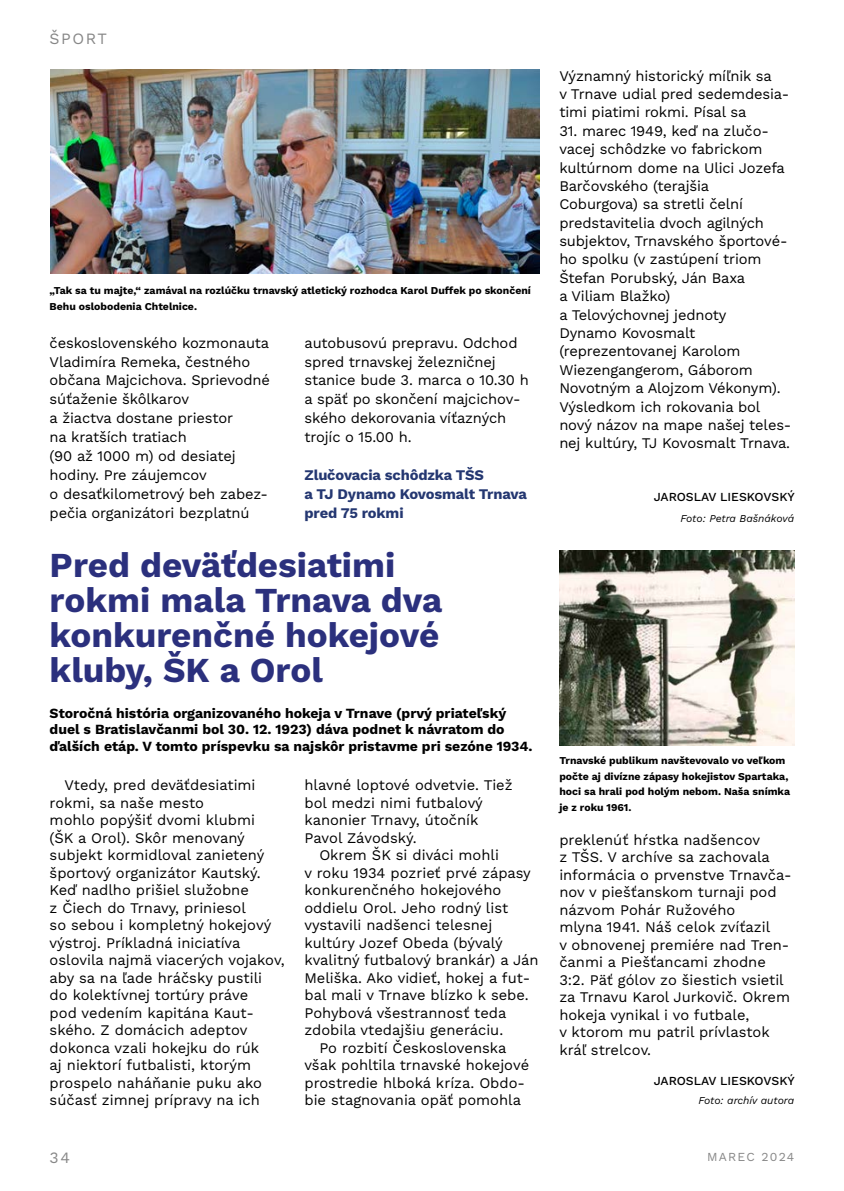
<style>
.page{position:relative;width:844px;height:1191px;background:#fff}
.page>*{position:absolute;margin:0;border:0;box-sizing:border-box;transform-origin:0 0}
.t1{font:700 35px/35px "Work Sans";color:#2b307d}
.t2{font:15.75px "Work Sans";letter-spacing:.1em;color:#878787}
.t3{font:14.7px/17.5px "Work Sans";letter-spacing:-.005em;color:#000}
.t4{font:700 14.7px/18.9px "Work Sans";letter-spacing:-.01em;color:#243771}
.t5{font:700 14px/16.6px "Work Sans";color:#000}
.t6{font:500 12.25px "Work Sans";color:#000}
.t7{font:12.25px "Work Sans";letter-spacing:.1em;color:#878787}
.t8{font:700 10.5px/15.8px "Work Sans";color:#000}
.t9{font:italic 10.5px "Work Sans";color:#000}
</style>
<div class="page">
<img style="left:559px;top:551px;width:235px;height:194px">
<img style="left:50px;top:69px;width:489px;height:204px">
<p class="t2" style="left:50px;top:27px;width:59px">ŠPORT</p>
<p class="t8" style="left:50px;top:282px;width:482px">„Tak sa tu majte,“ zamával na rozlúčku trnavský atletický rozhodca Karol Duffek po skončení<br>Behu oslobodenia Chtelnice.</p>
<p class="t3" style="left:50px;top:332px;width:222px;line-height:18.9px">československého kozmonauta<br>Vladimíra Remeka, čestného občana Majcichova. Sprievodné súťaženie škôlkarov<br>a žiactva dostane priestor<br>na kratších tratiach<br>(90 až 1000 m) od desiatej hodiny. Pre záujemcov<br>o desaťkilometrový beh zabez&shy;pečia organizátori bezplatnú</p>
<p class="t3" style="left:304px;top:332px;width:226px;line-height:18.9px">autobusovú prepravu. Odchod spred trnavskej železničnej stanice bude 3. marca o 10.30 h a späť po skončení majcichov&shy;ského dekorovania víťazných trojíc o 15.00 h.</p>
<p class="t4" style="left:304px;top:465px;width:224px">Zlučovacia schôdzka TŠS<br>a TJ Dynamo Kovosmalt Trnava pred 75 rokmi</p>
<h1 class="t1" style="left:50px;top:546px;width:394px">Pred deväťdesiatimi rokmi mala Trnava dva konkurenčné hokejové kluby, ŠK a Orol</h1>
<p class="t5" style="left:50px;top:704px;width:484px">Storočná história organizovaného hokeja v Trnave (prvý priateľský duel s Bratislavčanmi bol 30. 12. 1923) dáva podnet k návratom do ďalších etáp. V tomto príspevku sa najskôr pristavme pri sezóne 1934.</p>
<p class="t3" style="left:50px;top:776px;width:236px;text-indent:15px">Vtedy, pred deväťdesiatimi rokmi, sa naše mesto<br>mohlo popýšiť dvomi klubmi<br>(ŠK a Orol). Skôr menovaný subjekt kormidloval zanietený športový organizátor Kautský.<br>Keď nadlho prišiel služobne<br>z Čiech do Trnavy, priniesol<br>so sebou i kompletný hokejový výstroj. Príkladná iniciatíva oslovila najmä viacerých vojakov, aby sa na ľade hráčsky pustili<br>do kolektívnej tortúry práve<br>pod vedením kapitána Kaut&shy;ského. Z domácich adeptov dokonca vzali hokejku do rúk<br>aj niektorí futbalisti, ktorým prospelo naháňanie puku ako súčasť zimnej prípravy na ich</p>
<p class="t3" style="left:304px;top:776px;width:209px">hlavné loptové odvetvie. Tiež bol medzi nimi futbalový kanonier Trnavy, útočník<br>Pavol Závodský.</p>
<p class="t3" style="left:319px;top:846px;width:181px">Okrem ŠK si diváci mohli</p>
<p class="t3" style="left:304px;top:863px;width:228px">v roku 1934 pozrieť prvé zápasy</p>
<p class="t3" style="left:304px;top:881px;width:198px">konkurenčného hokejového</p>
<p class="t3" style="left:304px;top:898px;width:205px">oddielu Orol. Jeho rodný list</p>
<p class="t3" style="left:304px;top:916px;width:189px">vystavili nadšenci telesnej</p>
<p class="t3" style="left:304px;top:933px;width:200px">kultúry Jozef Obeda (bývalý</p>
<p class="t3" style="left:304px;top:951px;width:235px">kvalitný futbalový brankár) a Ján</p>
<p class="t3" style="left:304px;top:968px;width:227px">Meliška. Ako vidieť, hokej a fut-</p>
<p class="t3" style="left:304px;top:986px;width:226px">bal mali v Trnave blízko k sebe.</p>
<p class="t3" style="left:304px;top:1003px;width:203px">Pohybová všestrannosť teda</p>
<p class="t3" style="left:304px;top:1021px;width:200px">zdobila vtedajšiu generáciu.</p>
<p class="t3" style="left:319px;top:1038px;width:188px">Po rozbití Československa</p>
<p class="t3" style="left:304px;top:1056px;width:226px">však pohltila trnavské hokejové</p>
<p class="t3" style="left:304px;top:1073px;width:222px">prostredie hlboká kríza. Obdo-</p>
<p class="t3" style="left:304px;top:1091px;width:218px">bie stagnovania opäť pomohla</p>
<p class="t3" style="left:559px;top:66px;width:231px;line-height:18.4px">Významný historický míľnik sa<br>v Trnave udial pred sedemdesia&shy;timi piatimi rokmi. Písal sa</p>
<p class="t3" style="left:559px;top:121px;width:233px;line-height:18.4px">31. marec 1949, keď na zlučo&shy;vacej schôdzke vo fabrickom kultúrnom dome na Ulici Jozefa<br>Barčovského (terajšia<br>Coburgova) sa stretli čelní predstavitelia dvoch agilných subjektov, Trnavského športové&shy;ho spolku (v zastúpení triom<br>Štefan Porubský, Ján Baxa<br>a Viliam Blažko)<br>a Telovýchovnej jednoty<br>Dynamo Kovosmalt (reprezentovanej Karolom<br>Wiezengangerom, Gáborom<br>Novotným a Alojzom Vékonym).<br>Výsledkom ich rokovania bol nový názov na mape našej teles&shy;nej kultúry, TJ Kovosmalt Trnava.</p>
<p class="t6" style="left:653px;top:487px;width:143px">JAROSLAV LIESKOVSKÝ</p>
<p class="t9" style="left:680px;top:510px;width:115px">Foto: Petra Bašnáková</p>
<p class="t8" style="left:559px;top:752px;width:232px">Trnavské publikum navštevovalo vo veľkom počte aj divízne zápasy hokejistov Spartaka, hoci sa hrali pod holým nebom. Naša snímka je z roku 1961.</p>
<p class="t3" style="left:559px;top:830px;width:234px">preklenúť hŕstka nadšencov<br>z TŠS. V archíve sa zachovala informácia o prvenstve Trnavča&shy;nov v piešťanskom turnaji pod názvom Pohár Ružového<br>mlyna 1941. Náš celok zvíťazil<br>v obnovenej premiére nad Tren&shy;čanmi a Piešťancami zhodne<br>3:2. Päť gólov zo šiestich vsietil za Trnavu Karol Jurkovič. Okrem hokeja vynikal i vo futbale,<br>v ktorom mu patril prívlastok kráľ strelcov.</p>
<p class="t6" style="left:653px;top:1071px;width:143px">JAROSLAV LIESKOVSKÝ</p>
<p class="t9" style="left:698px;top:1092px;width:97px">Foto: archív autora</p>
<p class="t2" style="left:50px;top:1146px;width:22px">34</p>
<p class="t7" style="left:707px;top:1147px;width:89px">MAREC 2024</p>
</div>
